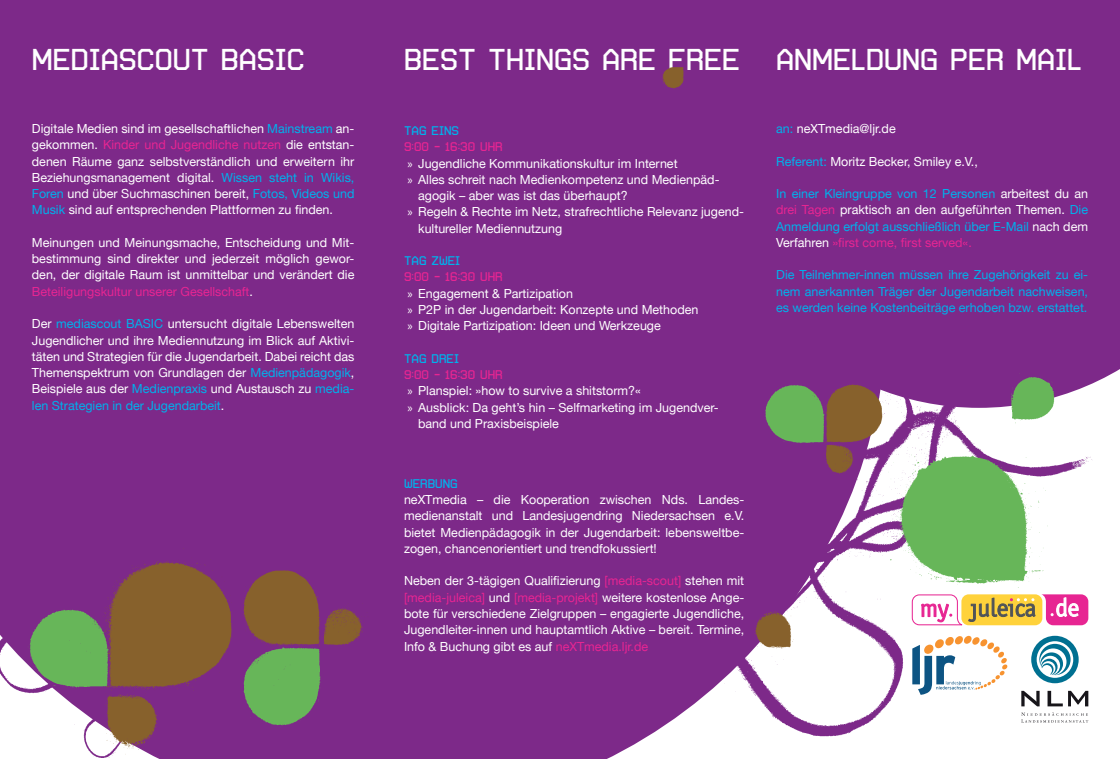
<style>
.page{position:relative;width:1120px;height:759px;background:#fff}
.page>*{position:absolute;margin:0;border:0;box-sizing:border-box;transform-origin:0 0}
.t1{font:30px "Autobahn";color:#fff}
.t2{font:12.5px/16.2px "Helvetica KM";color:#fff;text-align:justify}
.t3{font:12.5px/16.2px "Helvetica KM";color:#00b1ec;text-align:justify}
.t4{font:12.5px "Autobahn";color:#e72592}
.t5{font:12.5px "Autobahn";color:#00b1ec}
.s1{color:#00b1ec}
.s2{color:#e72592}
.s3{font-family:"Myriad Pro"}
.s4{color:#fff}
.s5{color:#7d2989}
</style>
<div class="page">
<img style="left:887px;top:407px;width:205px;height:316px">
<div style="left:0;top:0;width:887px;height:758px;background:#7d2989"></div>
<div style="left:703px;top:0;width:417px;height:407px;background:#7d2989"></div>
<svg style="left:912px;top:635px;width:95px;height:59px"></svg>
<svg style="left:1021px;top:690px;width:18px;height:16px"></svg>
<svg style="left:1047px;top:690px;width:41px;height:16px"></svg>
<svg style="left:1021px;top:712px;width:67px;height:10px"></svg>
<svg style="left:1031px;top:635px;width:47px;height:48px"></svg>
<svg style="left:1036px;top:641px;width:37px;height:36px"></svg>
<svg style="left:1039px;top:643px;width:31px;height:31px"></svg>
<img style="left:241px;top:564px;width:90px;height:95px">
<img style="left:238px;top:640px;width:89px;height:94px">
<img style="left:316px;top:594px;width:56px;height:54px">
<img style="left:1008px;top:372px;width:50px;height:55px">
<img style="left:657px;top:61px;width:29px;height:29px">
<img style="left:815px;top:372px;width:71px;height:78px">
<img style="left:758px;top:380px;width:71px;height:67px">
<img style="left:823px;top:439px;width:41px;height:42px">
<img style="left:752px;top:602px;width:48px;height:49px">
<img style="left:886px;top:442px;width:166px;height:150px">
<img style="left:84px;top:535px;width:157px;height:170px">
<img style="left:20px;top:603px;width:95px;height:90px">
<img style="left:99px;top:687px;width:64px;height:71px">
<div style="left:961px;top:594px;width:81px;height:31px;background:#ffd23b;border-radius:7px"></div>
<svg style="left:1041px;top:594px;width:47px;height:31px"></svg>
<svg style="left:911px;top:593px;width:124px;height:32px"></svg>
<h1 class="t1" style="left:32px;top:43px;width:274px">MEDIASCOUT BASIC</h1>
<p class="t2" style="left:32px;top:120px;width:324px">Digitale Medien sind im gesellschaftlichen <span class="s1">Mainstream</span> an&shy;gekommen. <span class="s2">Kinder und Jugendliche nutzen</span> die entstan&shy;denen Räume ganz selbstverständlich und erweitern ihr Beziehungsmanagement digital. <span class="s1">Wissen steht in Wikis, Foren</span> und über Suchmaschinen bereit, <span class="s1">Fotos, Videos und Musik</span> sind auf entsprechenden Plattformen zu finden.</p>
<p class="t2" style="left:32px;top:234px;width:324px">Meinungen und Meinungsmache, Entscheidung und Mit&shy;bestimmung sind direkter und jederzeit möglich gewor&shy;den, der digitale Raum ist unmittelbar und verändert die <span class="s2">Beteiligungskultur unserer Gesellschaft</span>.</p>
<p class="t2" style="left:32px;top:315px;width:324px">Der <span class="s1">mediascout BASIC</span> untersucht digitale Lebenswelten Jugendlicher und ihre Mediennutzung im Blick auf Aktivi&shy;täten und Strategien für die Jugendarbeit. Dabei reicht das Themenspektrum von Grundlagen der <span class="s1">Medienpädagogik</span>, Beispiele aus der <span class="s1">Medienpraxis</span> und Austausch zu <span class="s1">media&shy;len Strategien in der Jugendarbeit</span>.</p>
<h1 class="t1" style="left:404px;top:43px;width:338px">BEST THINGS ARE FREE</h1>
<p class="t5" style="left:404px;top:124px;width:56px">TAG EINS</p>
<p class="t4" style="left:404px;top:140px;width:100px">9:00 - 16:30 UHR</p>
<p class="t2" style="left:407px;top:155px;width:271px"><span class="s3">»</span> Jugendliche Kommunikationskultur im Internet</p>
<p class="t2" style="left:407px;top:171px;width:313px"><span class="s3">»</span> Alles schreit nach Medienkompetenz und Medienpäd-</p>
<p class="t2" style="left:418px;top:187px;width:211px">agogik – aber was ist das überhaupt?</p>
<p class="t2" style="left:407px;top:204px;width:338px"><span class="s3">»</span> Regeln &amp; Rechte im Netz, strafrechtliche Relevanz jugend-</p>
<p class="t2" style="left:418px;top:220px;width:146px">kultureller Mediennutzung</p>
<p class="t5" style="left:404px;top:254px;width:58px">TAG ZWEI</p>
<p class="t4" style="left:404px;top:270px;width:100px">9:00 - 16:30 UHR</p>
<p class="t2" style="left:407px;top:285px;width:292px;text-align:left"><span class="s3">»</span> Engagement &amp; Partizipation<br><span class="s3">»</span> P2P in der Jugendarbeit: Konzepte und Methoden <span class="s3">»</span> Digitale Partizipation: Ideen und Werkzeuge</p>
<p class="t5" style="left:404px;top:351px;width:56px">TAG DREI</p>
<p class="t4" style="left:404px;top:367px;width:100px">9:00 - 16:30 UHR</p>
<p class="t2" style="left:407px;top:382px;width:235px"><span class="s3">»</span> Planspiel: »how to survive a shitstorm?«</p>
<p class="t2" style="left:407px;top:399px;width:313px"><span class="s3">»</span> Ausblick: Da geht’s hin – Selfmarketing im Jugendver-</p>
<p class="t2" style="left:418px;top:415px;width:142px">band und Praxisbeispiele</p>
<p class="t5" style="left:404px;top:476px;width:55px">WERBUNG</p>
<p class="t2" style="left:404px;top:491px;width:342px">neXTmedia – die Kooperation zwischen Nds. Landes&shy;medienanstalt und Landesjugendring Niedersachsen e.V. bietet Medienpädagogik in der Jugendarbeit: lebensweltbe&shy;zogen, chancenorientiert und trendfokussiert!</p>
<p class="t2" style="left:404px;top:572px;width:342px">Neben der 3-tägigen Qualifizierung <span class="s2">[media-scout]</span> stehen mit <span class="s2">[media-juleica]</span> und <span class="s2">[media-projekt]</span> weitere kostenlose Ange&shy;bote für verschiedene Zielgruppen – engagierte Jugendliche, Jugendleiter-innen und hauptamtlich Aktive – bereit. Termine, Info &amp; Buchung gibt es auf <span class="s2">neXTmedia.ljr.de</span></p>
<h1 class="t1" style="left:776px;top:43px;width:307px">ANMELDUNG PER MAIL</h1>
<p class="t2" style="left:776px;top:120px;width:121px"><span class="s1">an:</span> neXTmedia@ljr.de</p>
<p class="t2" style="left:776px;top:153px;width:203px"><span class="s1">Referent:</span> Moritz Becker, Smiley e.V.,</p>
<p class="t3" style="left:776px;top:185px;width:313px">In einer Kleingruppe von 12 Personen <span class="s4">arbeitest du an </span><span class="s2">drei Tagen</span> <span class="s4">praktisch an den aufgeführten Themen.</span> Die Anmeldung erfolgt ausschließlich über E-Mail <span class="s4">nach dem Verfahren</span> <span class="s2">»first come, first served«.</span><span class="s5">.</span></p>
<p class="t3" style="left:776px;top:267px;width:313px">Die Teilnehmer-innen müssen ihre Zugehörigkeit zu ei&shy;nem anerkannten Träger der Jugendarbeit nachweisen, es werden keine Kostenbeiträge erhoben bzw. erstattet.</p>
</div>
